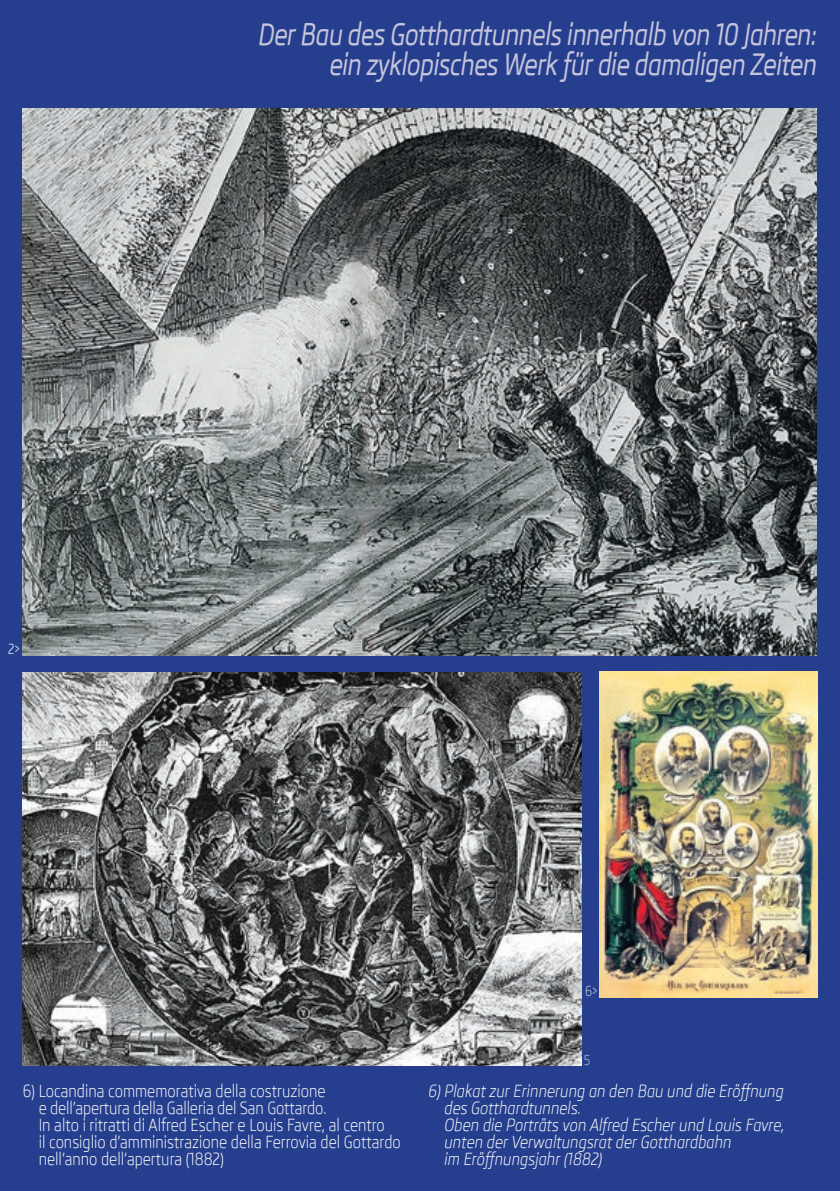
<style>
.page{position:relative;width:840px;height:1191px;background:#fff}
.page>*{position:absolute;margin:0;border:0;box-sizing:border-box;transform-origin:0 0}
.t1{font:italic 500 30px/30px "Skoda Pro";letter-spacing:-.025em;color:#c5c4da;text-align:right;scale:.8 1}
.t2{font:17px/17px "Skoda Pro";color:#fff;scale:.85 1}
.t3{font:italic 17px/17px "Skoda Pro";color:#fff;scale:.85 1}
.t4{font:14px "Skoda Pro";color:#fff;scale:.85 1}
.t5{font:14px "Skoda Pro";color:#d2d1e2;scale:.85 1}
.t6{font:14px "Skoda Pro";color:#c5c4da;scale:.85 1}
</style>
<div class="page">
<div style="left:0;top:0;width:839px;height:1191px;background:#253f8e"></div>
<img style="left:23px;top:108px;width:793px;height:547px">
<img style="left:23px;top:673px;width:558px;height:392px">
<img style="left:599px;top:671px;width:217px;height:326px">
<p class="t4" style="left:8px;top:641px;width:15px">2&gt;</p>
<h1 class="t1" style="left:258px;top:20px;width:699px">Der Bau des Gotthardtunnels innerhalb von 10 Jahren: ein zyklopisches Werk für die damaligen Zeiten</h1>
<p class="t5" style="left:584px;top:983px;width:16px">6&gt;</p>
<p class="t6" style="left:583px;top:1052px;width:9px">5</p>
<p class="t2" style="left:39px;top:1082px;width:427px;text-indent:-16px">6) Locandina commemorativa della costruzione<br>e dell’apertura della Galleria del San Gottardo.<br>In alto i ritratti di Alfred Escher e Louis Favre, al centro<br>il consiglio d’amministrazione della Ferrovia del Gottardo nell’anno dell’apertura (1882)</p>
<p class="t3" style="left:444px;top:1082px;width:401px;text-indent:-16px">6) Plakat zur Erinnerung an den Bau und die Eröffnung des Gotthardtunnels.<br>Oben die Porträts von Alfred Escher und Louis Favre, unten der Verwaltungsrat der Gotthardbahn<br>im Eröffnungsjahr (1882)</p>
</div>
